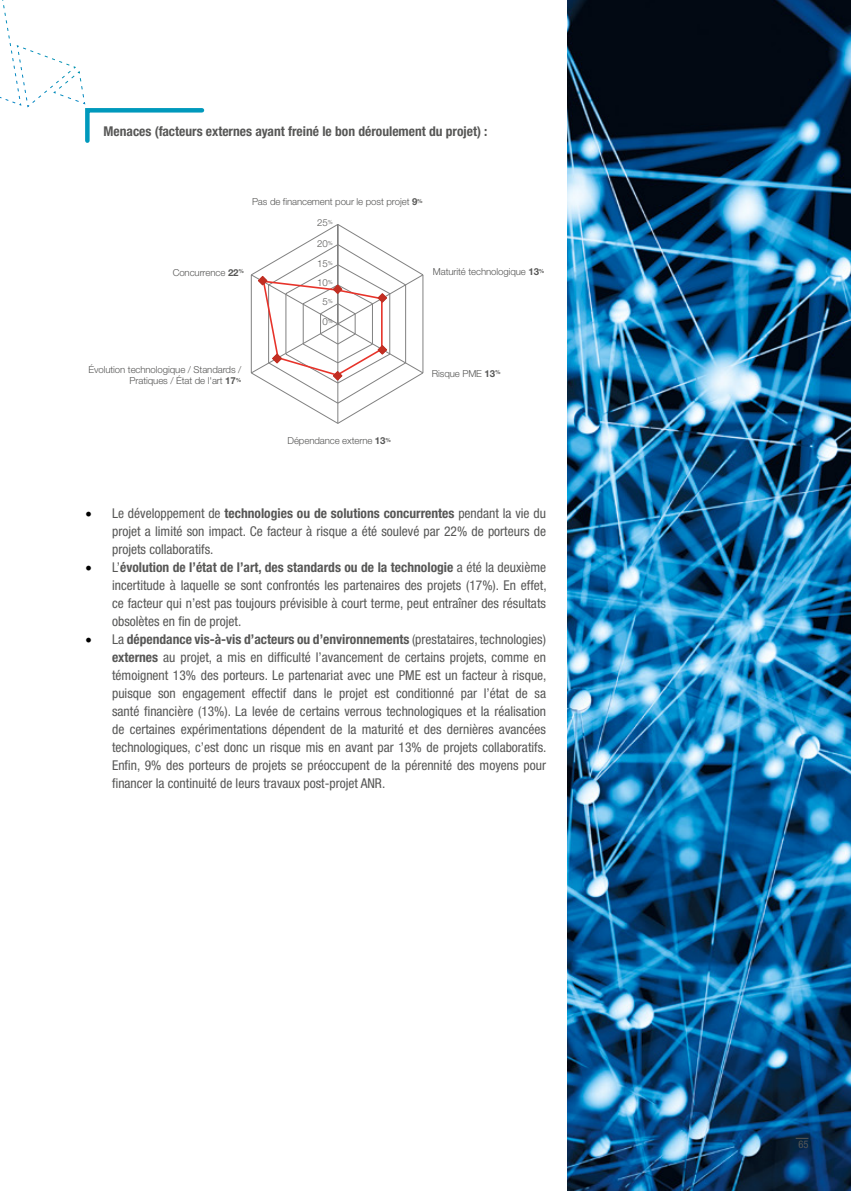
<style>
.page{position:relative;width:851px;height:1191px;background:#fff}
.page>*{position:absolute;margin:0;border:0;box-sizing:border-box;transform-origin:0 0}
.t1{font:condensed 13.5px/18px "Helvetica Neue";color:#575756;text-align:justify}
.t2{font:700 condensed 13.5px "Helvetica Neue";color:#575756}
.t3{font:condensed 10.5px "Helvetica Neue";color:#575756}
.t4{font:300 9.6px/11.6px "Helvetica Neue";letter-spacing:-.01em;color:#575756;text-align:right}
.s1{font-weight:700}
.s2{font-family:"Minion Pro";font-stretch:normal;font-size:18px;color:#000}
</style>
<div class="page">
<svg style="left:251px;top:224px;width:172px;height:200px"></svg>
<svg style="left:0;top:0;width:205px;height:143px"></svg>
<img style="left:567px;top:0;width:283px;height:1191px">
<svg style="left:795px;top:1138px;width:13px;height:1px"></svg>
<p class="t2" style="left:103px;top:123px;width:385px">Menaces (facteurs externes ayant freiné le bon déroulement du projet) :</p>
<p class="t4" style="left:252px;top:196px;width:172px">Pas de financement pour le post projet <span class="s1">9</span><sup>%</sup></p>
<p class="t4" style="left:317px;top:238px;width:17px">20<sup>%</sup></p>
<p class="t4" style="left:317px;top:216px;width:17px">25<sup>%</sup></p>
<p class="t4" style="left:317px;top:257px;width:17px">15<sup>%</sup></p>
<p class="t4" style="left:173px;top:266px;width:73px">Concurrence <span class="s1">22</span><sup>%</sup></p>
<p class="t4" style="left:433px;top:266px;width:113px">Maturité technologique <span class="s1">13</span><sup>%</sup></p>
<p class="t4" style="left:317px;top:276px;width:17px">10<sup>%</sup></p>
<p class="t4" style="left:322px;top:296px;width:12px">5<sup>%</sup></p>
<p class="t4" style="left:322px;top:316px;width:12px">0<sup>%</sup></p>
<p class="t4" style="left:88px;top:363px;width:154px">Évolution technologique / Standards /<br>Pratiques / État de l'art <span class="s1">17</span><sup>%</sup></p>
<p class="t4" style="left:431px;top:367px;width:70px">Risque PME <span class="s1">13</span><sup>%</sup></p>
<p class="t4" style="left:287px;top:434px;width:105px">Dépendance externe <span class="s1">13</span><sup>%</sup></p>
<p class="t1" style="left:112px;top:504px;width:435px;text-indent:-27px"><span class="s2">•</span> Le développement de <span class="s1">technologies ou de solutions concurrentes</span> pendant la vie du projet a limité son impact. Ce facteur à risque a été soulevé par 22% de porteurs de projets collaboratifs.</p>
<p class="t1" style="left:112px;top:558px;width:436px;text-indent:-27px"><span class="s2">•</span> L’<span class="s1">évolution de l’état de l’art, des standards ou de la technologie</span> a été la deuxième incertitude à laquelle se sont confrontés les partenaires des projets (17%). En effet, ce facteur qui n’est pas toujours prévisible à court terme, peut entraîner des résultats obsolètes en fin de projet.</p>
<p class="t1" style="left:112px;top:630px;width:436px;text-indent:-27px"><span class="s2">•</span> La <span class="s1">dépendance vis-à-vis d’acteurs ou d’environnements</span> (prestataires, technologies) <span class="s1">externes</span> au projet, a mis en difficulté l’avancement de certains projets, comme en témoignent 13% des porteurs. Le partenariat avec une PME est un facteur à risque, puisque son engagement effectif dans le projet est conditionné par l’état de sa santé financière (13%). La levée de certains verrous technologiques et la réalisation de certaines expérimentations dépendent de la maturité et des dernières avancées technologiques, c’est donc un risque mis en avant par 13% de projets collaboratifs.<br>Enfin, 9% des porteurs de projets se préoccupent de la pérennité des moyens pour financer la continuité de leurs travaux post-projet ANR.</p>
<p class="t3" style="left:798px;top:1138px;width:12px">65</p>
</div>
